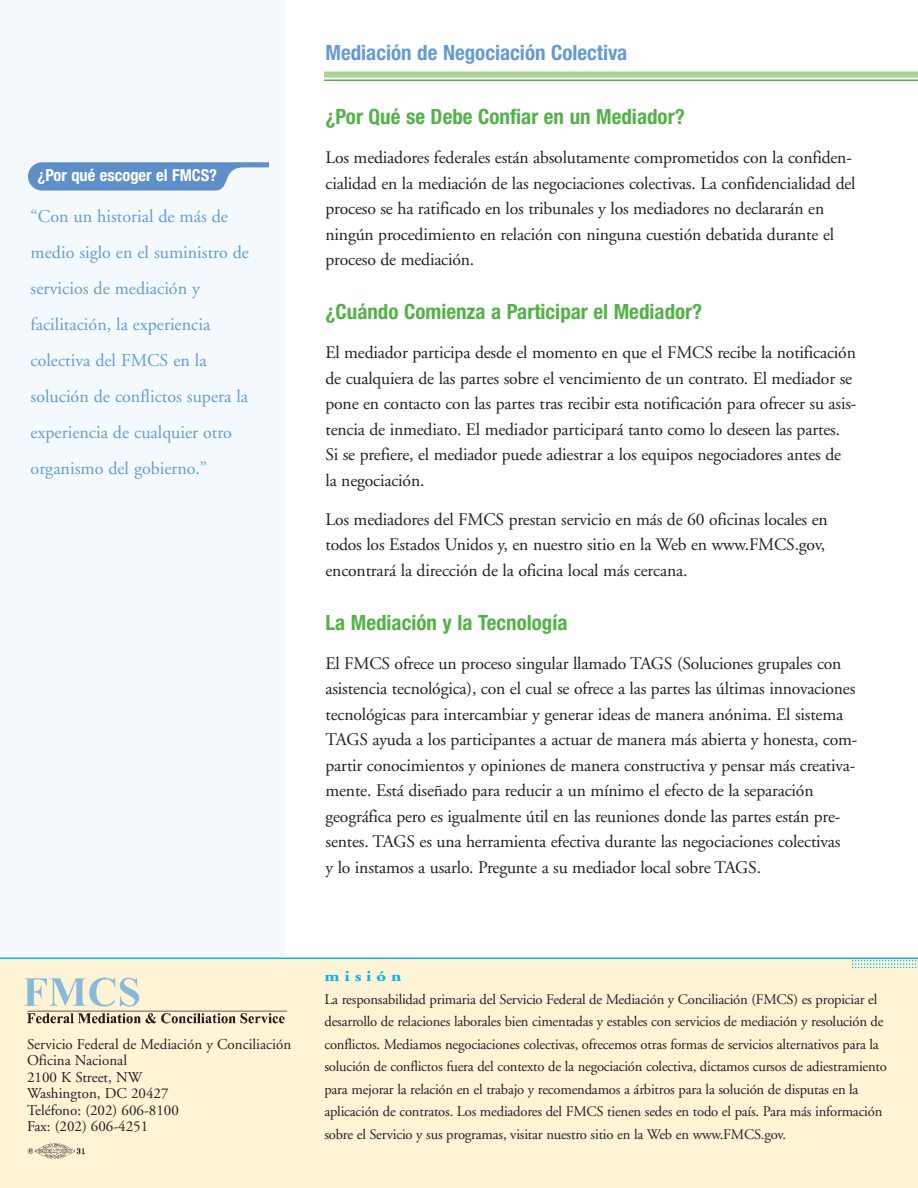
<style>
.page{position:relative;width:918px;height:1188px;background:#fff}
.page>*{position:absolute;margin:0;border:0;box-sizing:border-box;transform-origin:0 0}
.t1{font:700 condensed 21px "Helvetica Neue";color:#53b247}
.t2{font:700 condensed 21px "Helvetica Neue";color:#649bd2}
.t3{font:18px/36px "Adobe Garamond";color:#649bd2}
.t4{font:17.7px/25.5px "Adobe Garamond";letter-spacing:-.01em;color:#231f20}
.t5{font:700 condensed 16.5px "Helvetica Neue";color:#fff}
.t6{font:15px/16.5px "Adobe Garamond";color:#231f20}
.t7{font:700 15px "Adobe Garamond";letter-spacing:.26em;color:#00b3ee;scale:1.25 1}
.t8{font:14.7px/22.5px "Adobe Garamond";letter-spacing:-.015em;color:#231f20}
</style>
<div class="page">
<div style="left:0;top:0;width:285px;height:1188px;background:#f4f9fd"></div>
<div style="left:0;top:959px;width:918px;height:229px;background:#fef3d5"></div>
<hr style="left:0;top:958px;width:918px;height:1px;background:#00b3ee">
<svg style="left:852px;top:960px;width:65px;height:8px"></svg>
<div style="left:324px;top:72px;width:594px;height:6px;background:#aad39a"></div>
<hr style="left:324px;top:80px;width:594px;height:1px;background:#53b247">
<img style="left:27px;top:1010px;width:261px;height:14px">
<img style="left:23px;top:977px;width:122px;height:35px">
<svg style="left:28px;top:162px;width:240px;height:29px;background:#77a2d0"></svg>
<img style="left:27px;top:1143px;width:58px;height:16px">
<p class="t5" style="left:38px;top:169px;width:181px">¿Por qué escoger el FMCS?</p>
<p class="t3" style="left:31px;top:200px;width:220px">“Con un historial de más de medio siglo en el suministro de servicios de mediación y facilitación, la experiencia colectiva del FMCS en la solución de conflictos supera la experiencia de cualquier otro organismo del gobierno.”</p>
<p class="t2" style="left:326px;top:45px;width:303px">Mediación de Negociación Colectiva</p>
<p class="t1" style="left:326px;top:109px;width:361px">¿Por Qué se Debe Confiar en un Mediador?</p>
<p class="t4" style="left:325px;top:147px;width:532px">Los mediadores federales están absolutamente comprometidos con la confiden&shy;cialidad en la mediación de las negociaciones colectivas. La confidencialidad del proceso se ha ratificado en los tribunales y los mediadores no declararán en ningún procedimiento en relación con ninguna cuestión debatida durante el proceso de mediación.</p>
<p class="t1" style="left:326px;top:304px;width:378px">¿Cuándo Comienza a Participar el Mediador?</p>
<p class="t4" style="left:325px;top:342px;width:533px">El mediador participa desde el momento en que el FMCS recibe la notificación de cualquiera de las partes sobre el vencimiento de un contrato. El mediador se pone en contacto con las partes tras recibir esta notificación para ofrecer su asis&shy;tencia de inmediato. El mediador participará tanto como lo deseen las partes.<br>Si se prefiere, el mediador puede adiestrar a los equipos negociadores antes de la negociación.</p>
<p class="t4" style="left:325px;top:508px;width:504px">Los mediadores del FMCS prestan servicio en más de 60 oficinas locales en todos los Estados Unidos y, en nuestro sitio en la Web en www.FMCS.gov, encontrará la dirección de la oficina local más cercana.</p>
<p class="t1" style="left:326px;top:615px;width:244px">La Mediación y la Tecnología</p>
<p class="t4" style="left:325px;top:652px;width:534px">El FMCS ofrece un proceso singular llamado TAGS (Soluciones grupales con asistencia tecnológica), con el cual se ofrece a las partes las últimas innovaciones tecnológicas para intercambiar y generar ideas de manera anónima. El sistema TAGS ayuda a los participantes a actuar de manera más abierta y honesta, com&shy;partir conocimientos y opiniones de manera constructiva y pensar más creativa&shy;mente. Está diseñado para reducir a un mínimo el efecto de la separación geográfica pero es igualmente útil en las reuniones donde las partes están pre&shy;sentes. TAGS es una herramienta efectiva durante las negociaciones colectivas<br>y lo instamos a usarlo. Pregunte a su mediador local sobre TAGS.</p>
<p class="t6" style="left:27px;top:1037px;width:266px">Servicio Federal de Mediación y Conciliación<br>Oficina Nacional<br>2100 K Street, NW<br>Washington, DC 20427<br>Teléfono: (202) 606-8100<br>Fax: (202) 606-4251</p>
<p class="t7" style="left:324px;top:971px;width:63px">misión</p>
<p class="t8" style="left:324px;top:989px;width:564px">La responsabilidad primaria del Servicio Federal de Mediación y Conciliación (FMCS) es propiciar el desarrollo de relaciones laborales bien cimentadas y estables con servicios de mediación y resolución de conflictos. Mediamos negociaciones colectivas, ofrecemos otras formas de servicios alternativos para la solución de conflictos fuera del contexto de la negociación colectiva, dictamos cursos de adiestramiento para mejorar la relación en el trabajo y recomendamos a árbitros para la solución de disputas en la aplicación de contratos. Los mediadores del FMCS tienen sedes en todo el país. Para más información sobre el Servicio y sus programas, visitar nuestro sitio en la Web en www.FMCS.gov.</p>
</div>
